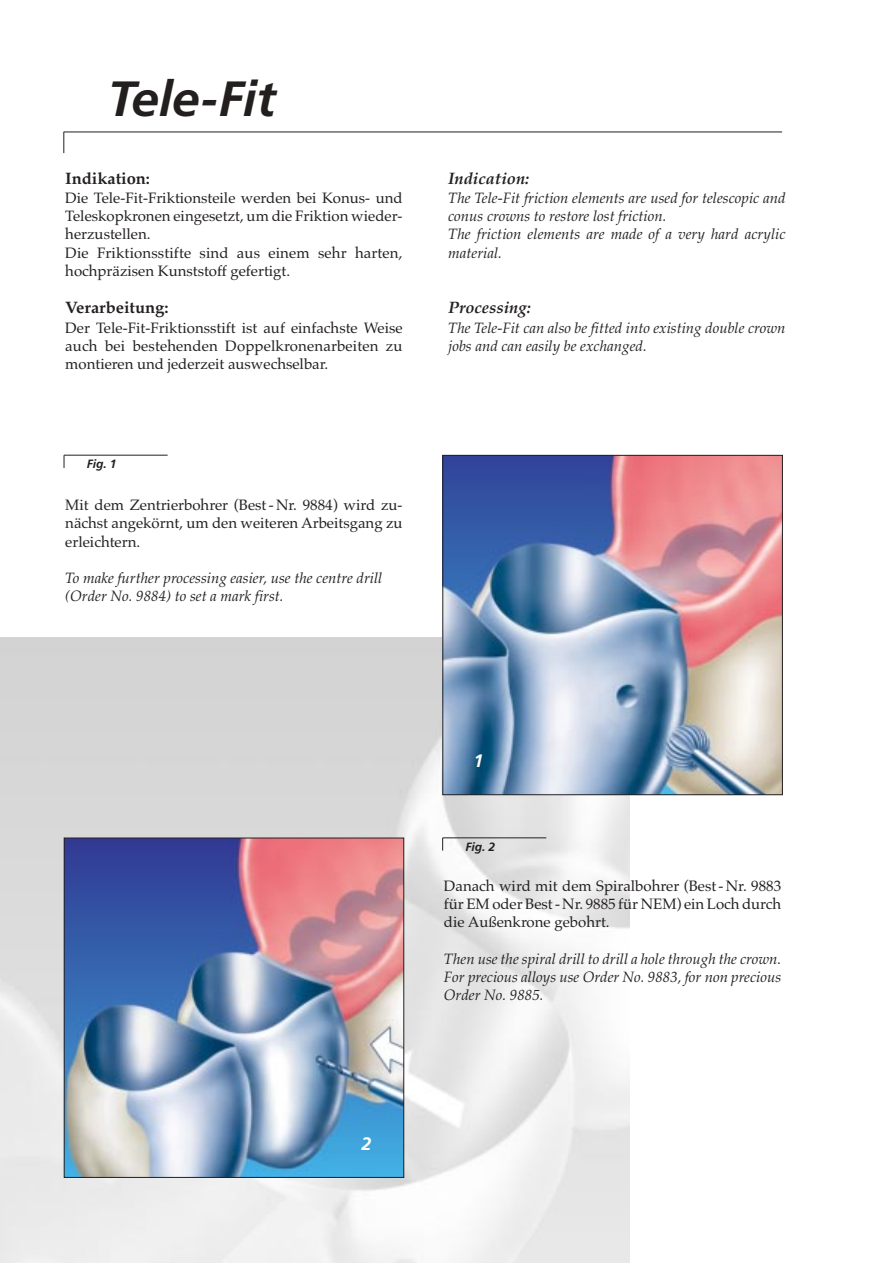
<style>
.page{position:relative;width:893px;height:1263px;background:#fff}
.page>*{position:absolute;margin:0;border:0;box-sizing:border-box;transform-origin:0 0}
.t1{font:italic 700 49.5px "Frutiger";letter-spacing:-.005em;color:#231f1f}
.t2{font:italic 700 18px "Frutiger";color:#fff}
.t3{font:700 16.5px "Palatino";color:#231f1f}
.t4{font:italic 700 16.5px "Palatino";color:#231f1f}
.t5{font:15px/18.3px "Palatino";color:#231f1f;text-align:justify}
.t6{font:italic 15px/18.3px "Palatino";color:#231f1f}
.t7{font:italic 700 12px "Frutiger";color:#231f1f}
</style>
<div class="page">
<img style="left:0;top:638px;width:629px;height:625px">
<hr style="left:64px;top:132px;width:718px;height:1px;background:#231f1f">
<svg style="left:63px;top:132px;width:1px;height:21px"></svg>
<hr style="left:64px;top:455px;width:104px;height:1px;background:#231f1f">
<svg style="left:64px;top:455px;width:1px;height:13px"></svg>
<hr style="left:442px;top:838px;width:104px;height:1px;background:#231f1f">
<svg style="left:442px;top:838px;width:1px;height:13px"></svg>
<img style="left:444px;top:457px;width:336px;height:336px">
<div style="left:442px;top:455px;width:340px;height:340px;border:1px solid #231f1f"></div>
<img style="left:66px;top:840px;width:336px;height:336px">
<div style="left:64px;top:838px;width:340px;height:340px;border:1px solid #231f1f"></div>
<h1 class="t1" style="left:108px;top:79px;width:169px">Tele-Fit</h1>
<p class="t3" style="left:65px;top:172px;width:86px">Indikation:</p>
<p class="t5" style="left:65px;top:190px;width:339px;text-align:left">Die Tele-Fit-Friktionsteile werden bei Konus- und Teleskopkronen eingesetzt, um die Friktion wieder&shy;herzustellen.<br>Die Friktionsstifte sind aus einem sehr harten, hochpräzisen Kunststoff gefertigt.</p>
<p class="t3" style="left:65px;top:302px;width:105px">Verarbeitung:</p>
<p class="t5" style="left:65px;top:320px;width:339px">Der Tele-Fit-Friktionsstift ist auf einfachste Weise auch bei bestehenden Doppelkronenarbeiten zu montieren und jederzeit auswechselbar.</p>
<p class="t7" style="left:87px;top:459px;width:31px">Fig. 1</p>
<p class="t5" style="left:65px;top:497px;width:339px">Mit dem Zentrierbohrer (Best - Nr. 9884) wird zu&shy;nächst angekörnt, um den weiteren Arbeitsgang zu erleichtern.</p>
<p class="t6" style="left:65px;top:571px;width:318px">To make further processing easier, use the centre drill (Order No. 9884) to set a mark first.</p>
<p class="t4" style="left:448px;top:172px;width:83px">Indication:</p>
<p class="t6" style="left:448px;top:190px;width:339px">The Tele-Fit friction elements are used for telescopic and conus crowns to restore lost friction.<br>The friction elements are made of a very hard acrylic material.</p>
<p class="t4" style="left:448px;top:302px;width:84px">Processing:</p>
<p class="t6" style="left:448px;top:320px;width:339px">The Tele-Fit can also be fitted into existing double crown jobs and can easily be exchanged.</p>
<p class="t2" style="left:361px;top:1136px;width:12px">2</p>
<p class="t2" style="left:473px;top:754px;width:12px">1</p>
<p class="t7" style="left:465px;top:842px;width:31px">Fig. 2</p>
<p class="t5" style="left:444px;top:878px;width:339px">Danach wird mit dem Spiralbohrer (Best - Nr. 9883 für EM oder Best - Nr. 9885 für NEM) ein Loch durch die Außenkrone gebohrt.</p>
<p class="t6" style="left:444px;top:951px;width:339px;text-align:justify">Then use the spiral drill to drill a hole through the crown.<br>For precious alloys use Order No. 9883, for non precious Order No. 9885.</p>
</div>
